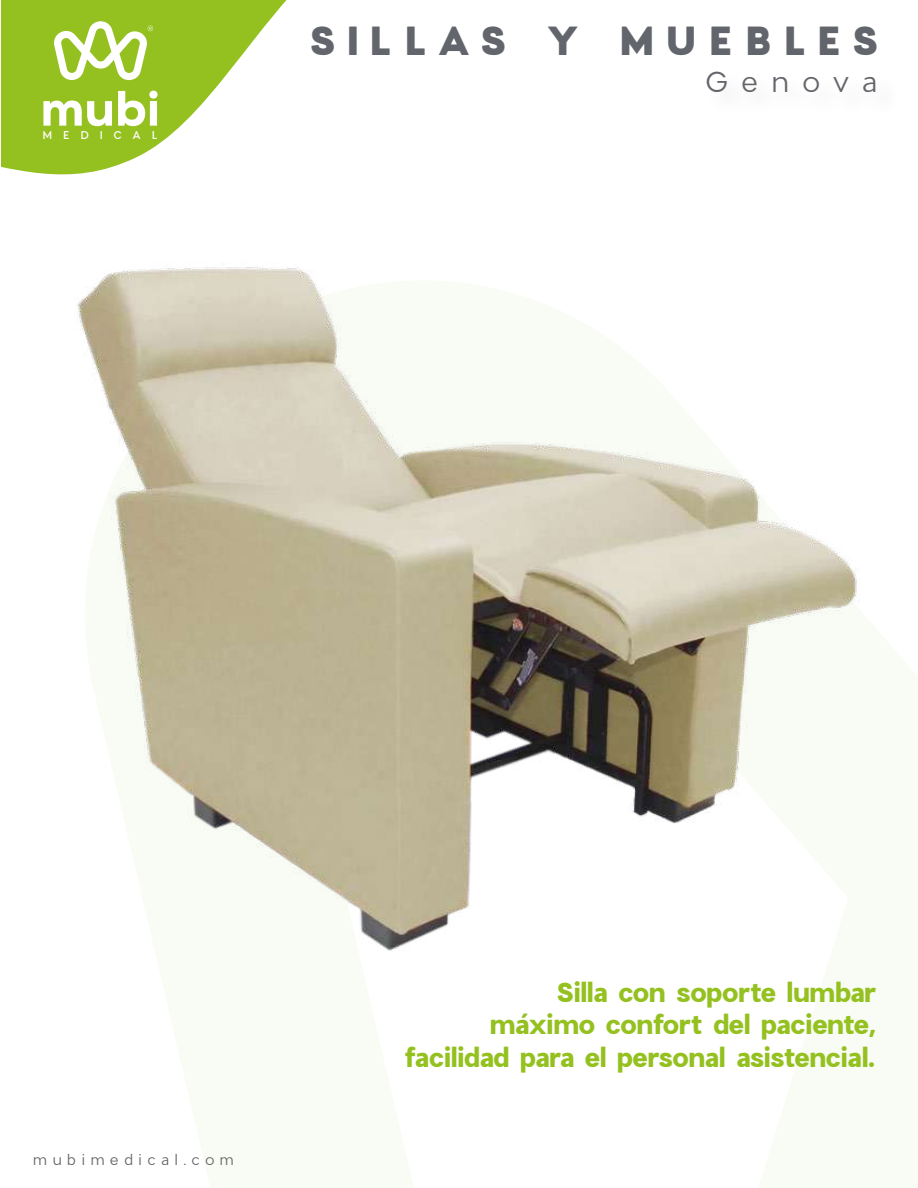
<style>
.page{position:relative;width:918px;height:1188px;background:#fff}
.page>*{position:absolute;margin:0;border:0;box-sizing:border-box;transform-origin:0 0}
.t1{font:800 39.9px "Charlevoix Pro";letter-spacing:.26em;color:#62656b}
.t2{font:28.5px "Charlevoix Pro";letter-spacing:.46em;color:#63656a}
.t3{font:700 27px/32.4px "Charlevoix Pro";letter-spacing:-.02em;color:#94c11f;text-align:right}
.t4{font:14.85px "Charlevoix Pro";letter-spacing:.39em;color:#63656a}
.t5{font:500 11.1px "Charlevoix Pro";letter-spacing:.955em;color:#fff}
</style>
<div class="page">
<svg style="left:158px;top:632px;width:760px;height:556px"></svg>
<svg style="left:2px;top:0;width:285px;height:175px;fill:#94c11f"></svg>
<svg style="left:43px;top:101px;width:69px;height:25px"></svg>
<svg style="left:118px;top:89px;width:40px;height:37px"></svg>
<svg style="left:54px;top:21px;width:99px;height:59px"></svg>
<img style="left:77px;top:267px;width:801px;height:695px">
<p class="t5" style="left:43px;top:128px;width:117px">MEDICAL</p>
<h1 class="t1" style="left:309px;top:13px;width:571px">SILLAS Y MUEBLES</h1>
<p class="t2" style="left:704px;top:64px;width:174px">Genova</p>
<p class="t4" style="left:33px;top:1150px;width:202px">mubimedical.com</p>
<p class="t3" style="left:404px;top:976px;width:474px">Silla con soporte lumbar<br>máximo confort del paciente, facilidad para el personal asistencial.</p>
</div>
